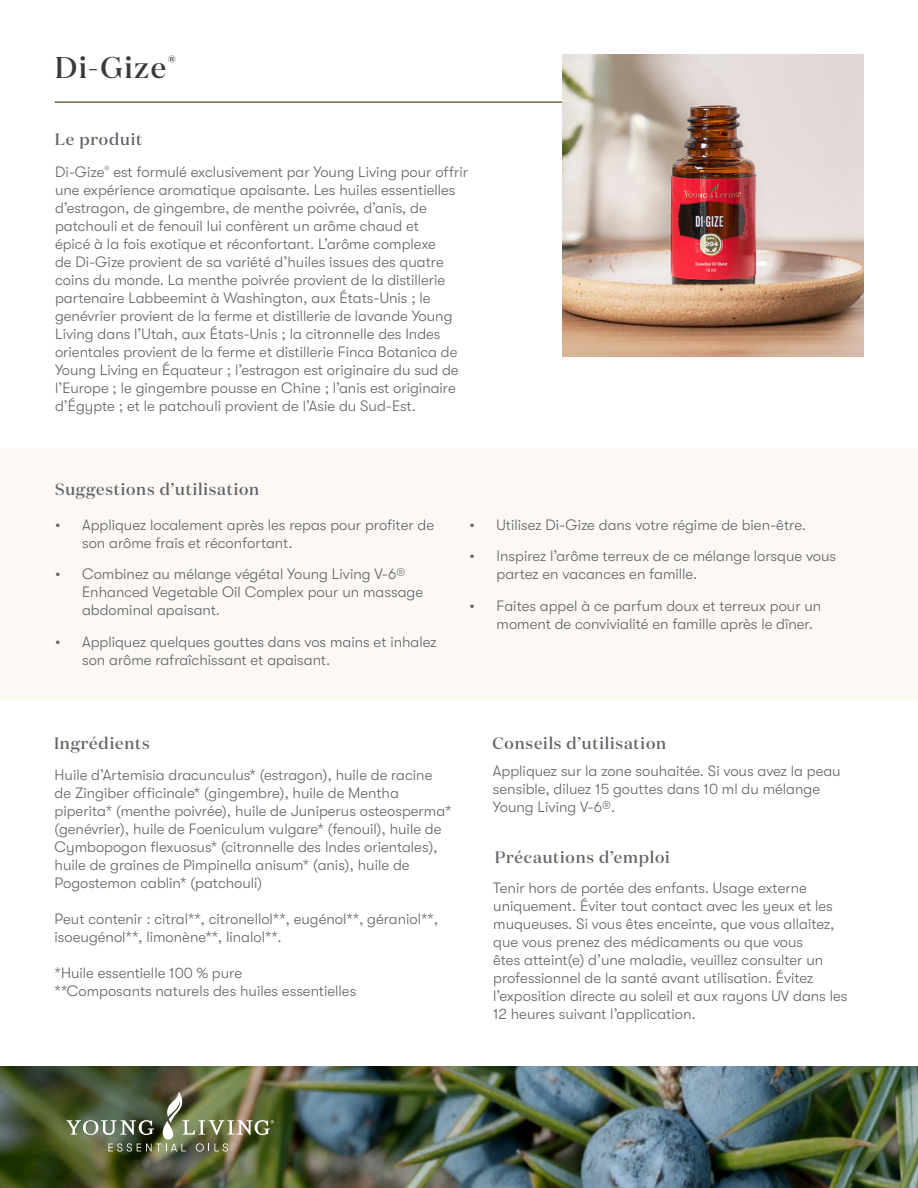
<style>
.page{position:relative;width:918px;height:1188px;background:#fff}
.page>*{position:absolute;margin:0;border:0;box-sizing:border-box;transform-origin:0 0}
.t1{font:500 30px "Domaine Display";letter-spacing:.05em;color:#3d3936}
.t2{font:500 16.5px "Domaine Display";letter-spacing:.05em;color:#61646a}
.t3{font:300 15px/18px "GT Walsheim Pro";color:#61646a}
</style>
<div class="page">
<div style="left:0;top:449px;width:918px;height:251px;background:#fcf8f4"></div>
<img style="left:0;top:1067px;width:918px;height:121px">
<img style="left:66px;top:1092px;width:208px;height:60px">
<hr style="left:55px;top:101px;width:544px;height:2px;background:#80623b">
<img style="left:562px;top:55px;width:302px;height:301px">
<h1 class="t1" style="left:55px;top:49px;width:123px">Di-Gize<sup>®</sup></h1>
<p class="t2" style="left:55px;top:128px;width:89px">Le produit</p>
<p class="t3" style="left:55px;top:163px;width:415px">Di-Gize<sup>®</sup> est formulé exclusivement par Young Living pour offrir une expérience aromatique apaisante. Les huiles essentielles d’estragon, de gingembre, de menthe poivrée, d’anis, de patchouli et de fenouil lui confèrent un arôme chaud et<br>épicé à la fois exotique et réconfortant. L’arôme complexe<br>de Di-Gize provient de sa variété d’huiles issues des quatre coins du monde. La menthe poivrée provient de la distillerie partenaire Labbeemint à Washington, aux États-Unis ; le genévrier provient de la ferme et distillerie de lavande Young Living dans l’Utah, aux États-Unis ; la citronnelle des Indes orientales provient de la ferme et distillerie Finca Botanica de Young Living en Équateur ; l’estragon est originaire du sud de l’Europe ; le gingembre pousse en Chine ; l’anis est originaire d’Égypte ; et le patchouli provient de l’Asie du Sud-Est.</p>
<p class="t2" style="left:55px;top:479px;width:206px">Suggestions d’utilisation</p>
<p class="t3" style="left:82px;top:516px;width:354px;text-indent:-27px">• Appliquez localement après les repas pour profiter de son arôme frais et réconfortant.</p>
<p class="t3" style="left:82px;top:565px;width:343px;text-indent:-27px">• Combinez au mélange végétal Young Living V-6®<br>Enhanced Vegetable Oil Complex pour un massage abdominal apaisant.</p>
<p class="t3" style="left:82px;top:633px;width:356px;text-indent:-27px">• Appliquez quelques gouttes dans vos mains et inhalez son arôme rafraîchissant et apaisant.</p>
<p class="t3" style="left:470px;top:516px;width:338px">• Utilisez Di-Gize dans votre régime de bien-être.</p>
<p class="t3" style="left:497px;top:547px;width:341px;text-indent:-27px">• Inspirez l’arôme terreux de ce mélange lorsque vous partez en vacances en famille.</p>
<p class="t3" style="left:497px;top:597px;width:326px;text-indent:-27px">• Faites appel à ce parfum doux et terreux pour un moment de convivialité en famille après le dîner.</p>
<p class="t2" style="left:54px;top:733px;width:97px">Ingrédients</p>
<p class="t3" style="left:55px;top:766px;width:398px">Huile d’Artemisia dracunculus* (estragon), huile de racine de Zingiber officinale* (gingembre), huile de Mentha piperita* (menthe poivrée), huile de Juniperus osteosperma* (genévrier), huile de Foeniculum vulgare* (fenouil), huile de Cymbopogon flexuosus* (citronnelle des Indes orientales), huile de graines de Pimpinella anisum* (anis), huile de Pogostemon cablin* (patchouli)</p>
<p class="t3" style="left:55px;top:910px;width:385px">Peut contenir : citral**, citronellol**, eugénol**, géraniol**, isoeugénol**, limonène**, linalol**.</p>
<p class="t3" style="left:55px;top:964px;width:303px">*Huile essentielle 100 % pure<br>**Composants naturels des huiles essentielles</p>
<p class="t2" style="left:492px;top:733px;width:175px">Conseils d’utilisation</p>
<p class="t3" style="left:493px;top:762px;width:349px">Appliquez sur la zone souhaitée. Si vous avez la peau sensible, diluez 15 gouttes dans 10 ml du mélange<br>Young Living V-6®.</p>
<p class="t2" style="left:495px;top:847px;width:177px">Précautions d’emploi</p>
<p class="t3" style="left:493px;top:879px;width:356px">Tenir hors de portée des enfants. Usage externe uniquement. Éviter tout contact avec les yeux et les muqueuses. Si vous êtes enceinte, que vous allaitez, que vous prenez des médicaments ou que vous<br>êtes atteint(e) d’une maladie, veuillez consulter un professionnel de la santé avant utilisation. Évitez l’exposition directe au soleil et aux rayons UV dans les 12 heures suivant l’application.</p>
</div>
